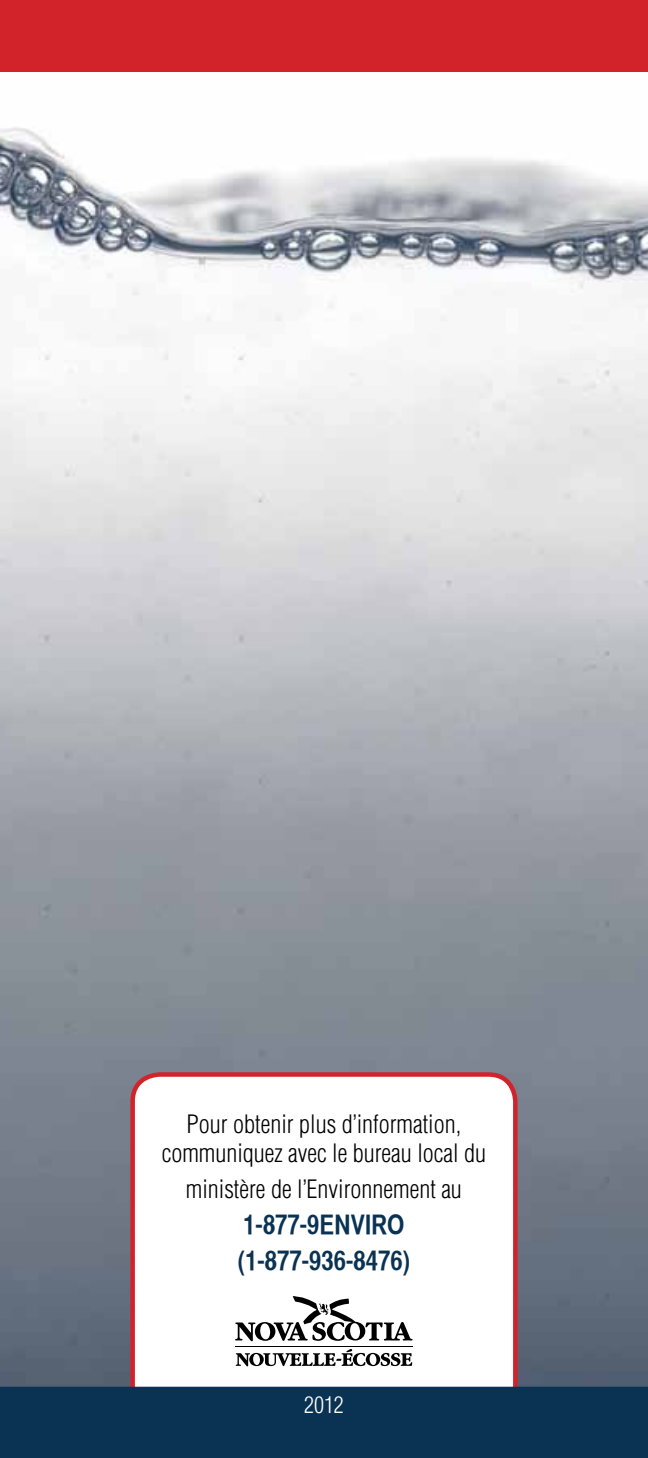
<style>
.page{position:relative;width:648px;height:1458px;background:#fff}
.page>*{position:absolute;margin:0;border:0;box-sizing:border-box;transform-origin:0 0}
.t1{font:27px/36px "Helvetica CY Bold";color:#0a3253}
.t2{font:300 condensed 24.75px/29.2px "Helvetica";color:#000;text-align:center}
.t3{font:300 condensed 22.5px "Helvetica";color:#fff}
</style>
<div class="page">
<img style="left:0;top:71px;width:648px;height:1316px">
<svg style="left:128px;top:1070px;width:392px;height:317px"></svg>
<svg style="left:236px;top:1349px;width:176px;height:17px"></svg>
<hr style="left:236px;top:1346px;width:177px;height:1px;background:#000">
<svg style="left:235px;top:1295px;width:178px;height:46px"></svg>
<div style="left:0;top:0;width:648px;height:71px;background:#d2232a"></div>
<div style="left:0;top:1387px;width:648px;height:71px;background:#0a3253"></div>
<p class="t2" style="left:162px;top:1109px;width:326px">Pour obtenir plus d’information, communiquez avec le bureau local du</p>
<p class="t2" style="left:186px;top:1174px;width:278px">ministère de l’Environnement au</p>
<p class="t1" style="left:238px;top:1206px;width:174px">1-877-9ENVIRO (1-877-936-8476)</p>
<p class="t3" style="left:304px;top:1391px;width:41px">2012</p>
</div>
